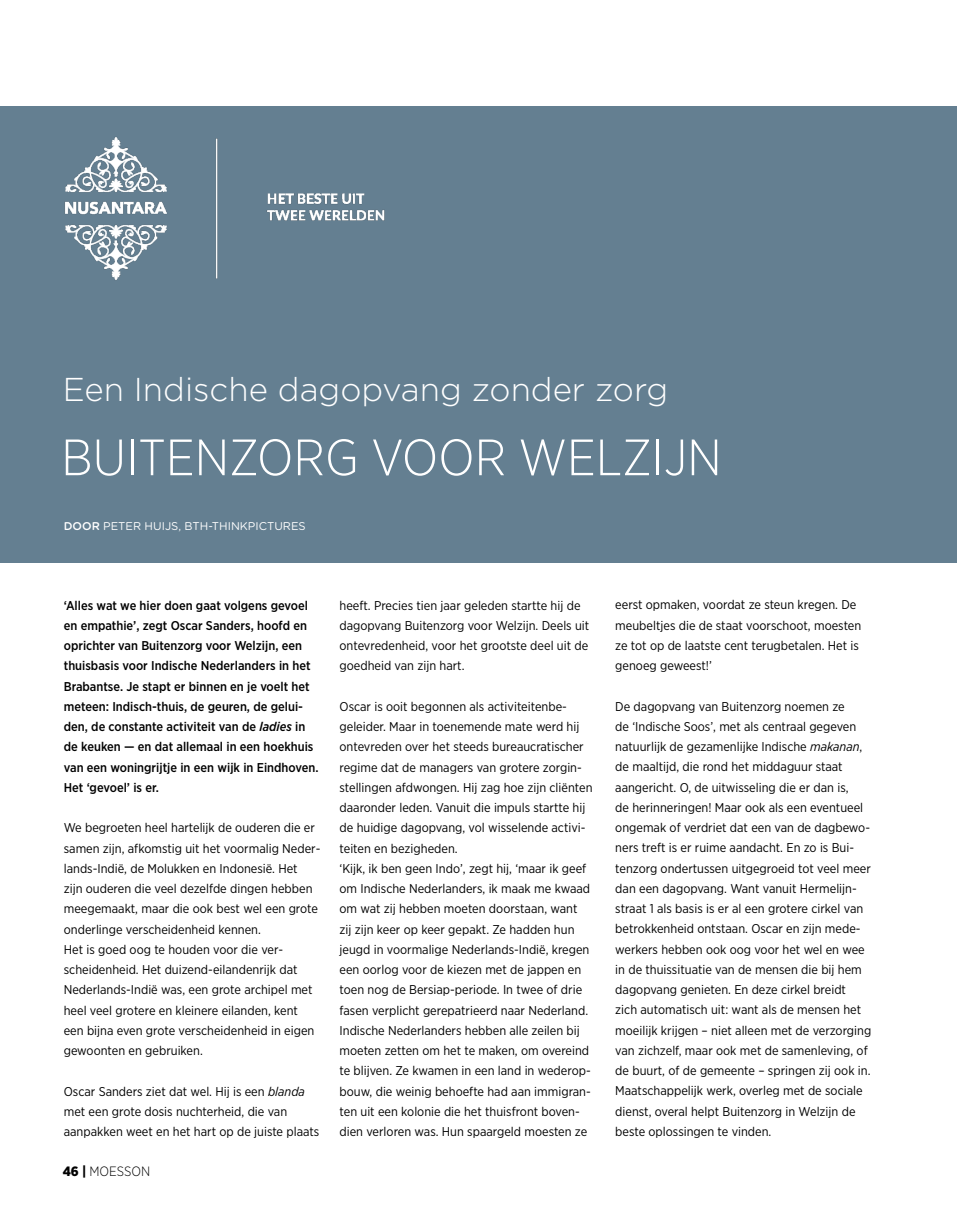
<style>
.page{position:relative;width:957px;height:1212px;background:#fff}
.page>*{position:absolute;margin:0;border:0;box-sizing:border-box;transform-origin:0 0}
.t1{font:300 51px "Gotham Narrow";color:#fff}
.t2{font:300 33px "Gotham";color:#fff}
.t3{font:300 13.5px "Gotham Narrow";color:#000}
.t4{font:12.75px/20.2px "Gotham Narrow";color:#000}
.t5{font:500 12.75px/20.2px "Gotham Narrow";color:#000}
.t6{font:11.25px "Gotham Rounded";color:#fff}
.s1{font-weight:500}
.s2{font-style:italic}
.s3{font-weight:900}
</style>
<div class="page">
<div style="left:0;top:106px;width:957px;height:456px;background:#647f91"></div>
<img style="left:64px;top:137px;width:321px;height:143px">
<h2 class="t2" style="left:63px;top:371px;width:607px">Een Indische dagopvang zonder zorg</h2>
<h1 class="t1" style="left:61px;top:426px;width:662px">BUITENZORG VOOR WELZIJN</h1>
<p class="t6" style="left:64px;top:518px;width:243px"><span class="s1">DOOR</span> PETER HUIJS, BTH-THINKPICTURES</p>
<p class="t5" style="left:64px;top:595px;width:256px">‘Alles wat we hier doen gaat volgens gevoel en empathie’, zegt Oscar Sanders, hoofd en oprichter van Buitenzorg voor Welzijn, een thuisbasis voor Indische Nederlanders in het Brabantse. Je stapt er binnen en je voelt het meteen: Indisch-thuis, de geuren, de gelui&shy;den, de constante activiteit van de <span class="s2">ladies</span> in de keuken — en dat allemaal in een hoekhuis van een woningrijtje in een wijk in Eindhoven.<br>Het ‘gevoel’ is er.</p>
<p class="t4" style="left:64px;top:817px;width:258px">We begroeten heel hartelijk de ouderen die er samen zijn, afkomstig uit het voormalig Neder&shy;lands-Indië, de Molukken en Indonesië. Het<br>zijn ouderen die veel dezelfde dingen hebben meegemaakt, maar die ook best wel een grote onderlinge verscheidenheid kennen.<br>Het is goed oog te houden voor die ver&shy;scheidenheid. Het duizend-eilandenrijk dat Nederlands-Indië was, een grote archipel met heel veel grotere en kleinere eilanden, kent een bijna even grote verscheidenheid in eigen gewoonten en gebruiken.</p>
<p class="t4" style="left:64px;top:1081px;width:257px">Oscar Sanders ziet dat wel. Hij is een <span class="s2">blanda </span>met een grote dosis nuchterheid, die van aanpakken weet en het hart op de juiste plaats</p>
<p class="t3" style="left:63px;top:1163px;width:89px"><span class="s3">46 |</span> MOESSON</p>
<p class="t4" style="left:339px;top:595px;width:251px">heeft. Precies tien jaar geleden startte hij de dagopvang Buitenzorg voor Welzijn. Deels uit ontevredenheid, voor het grootste deel uit de goedheid van zijn hart.</p>
<p class="t4" style="left:339px;top:696px;width:254px">Oscar is ooit begonnen als activiteitenbe&shy;geleider. Maar in toenemende mate werd hij ontevreden over het steeds bureaucratischer regime dat de managers van grotere zorgin&shy;stellingen afdwongen. Hij zag hoe zijn cliënten daaronder leden. Vanuit die impuls startte hij de huidige dagopvang, vol wisselende activi&shy;teiten en bezigheden.<br>‘Kijk, ik ben geen Indo’, zegt hij, ‘maar ik geef om Indische Nederlanders, ik maak me kwaad om wat zij hebben moeten doorstaan, want zij zijn keer op keer gepakt. Ze hadden hun jeugd in voormalige Nederlands-Indië, kregen een oorlog voor de kiezen met de jappen en toen nog de Bersiap-periode. In twee of drie fasen verplicht gerepatrieerd naar Nederland.<br>Indische Nederlanders hebben alle zeilen bij moeten zetten om het te maken, om overeind te blijven. Ze kwamen in een land in wederop&shy;bouw, die weinig behoefte had aan immigran&shy;ten uit een kolonie die het thuisfront boven&shy;dien verloren was. Hun spaargeld moesten ze</p>
<p class="t4" style="left:615px;top:595px;width:247px">eerst opmaken, voordat ze steun kregen. De meubeltjes die de staat voorschoot, moesten ze tot op de laatste cent terugbetalen. Het is genoeg geweest!’</p>
<p class="t4" style="left:615px;top:696px;width:257px">De dagopvang van Buitenzorg noemen ze<br>de ‘Indische Soos’, met als centraal gegeven natuurlijk de gezamenlijke Indische <span class="s2">makanan</span>, de maaltijd, die rond het middaguur staat aangericht. O, de uitwisseling die er dan is,<br>de herinneringen! Maar ook als een eventueel ongemak of verdriet dat een van de dagbewo&shy;ners treft is er ruime aandacht. En zo is Bui&shy;tenzorg ondertussen uitgegroeid tot veel meer dan een dagopvang. Want vanuit Hermelijn&shy;straat 1 als basis is er al een grotere cirkel van betrokkenheid ontstaan. Oscar en zijn mede&shy;werkers hebben ook oog voor het wel en wee in de thuissituatie van de mensen die bij hem dagopvang genieten. En deze cirkel breidt<br>zich automatisch uit: want als de mensen het moeilijk krijgen – niet alleen met de verzorging van zichzelf, maar ook met de samenleving, of de buurt, of de gemeente – springen zij ook in.<br>Maatschappelijk werk, overleg met de sociale dienst, overal helpt Buitenzorg in Welzijn de beste oplossingen te vinden.</p>
</div>
